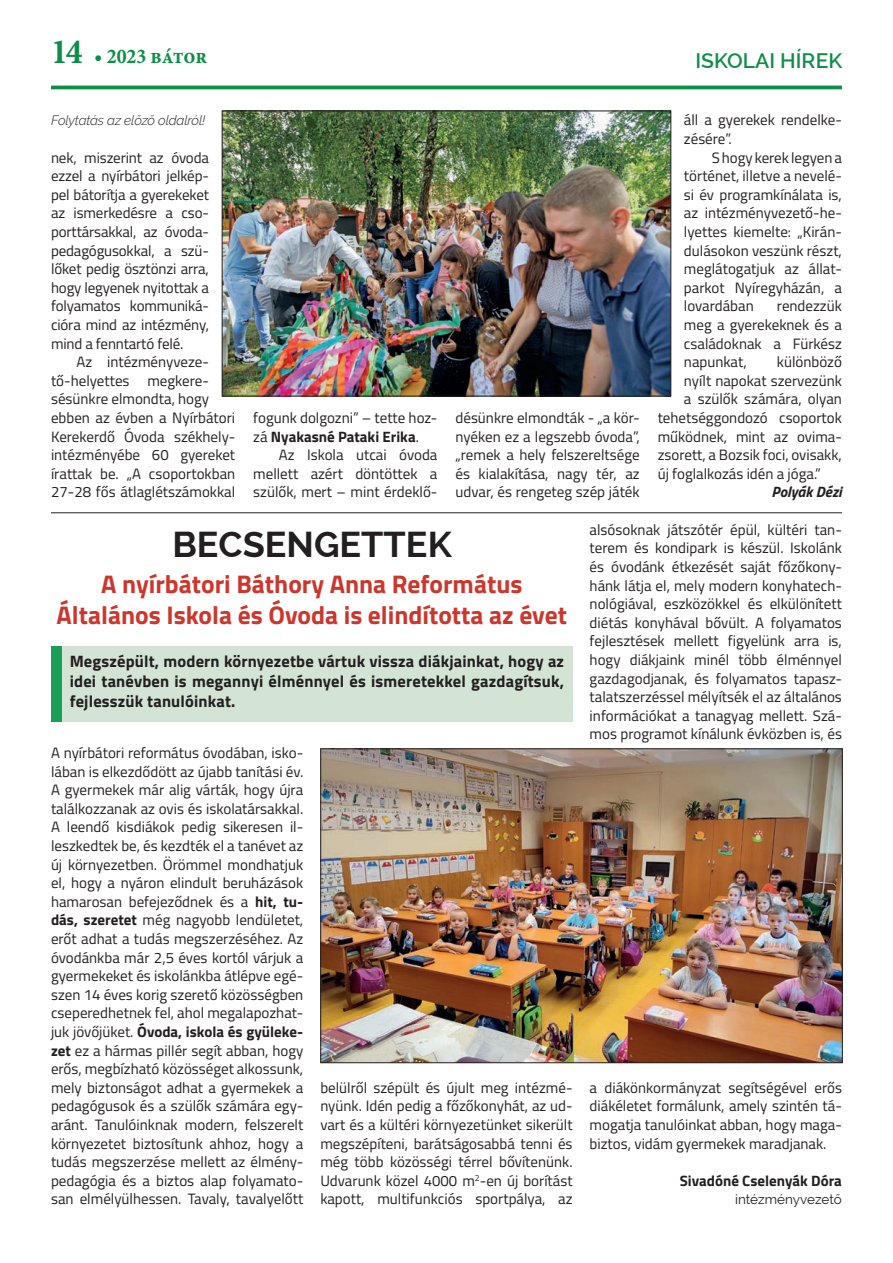
<style>
.page{position:relative;width:893px;height:1263px;background:#fff}
.page>*{position:absolute;margin:0;border:0;box-sizing:border-box;transform-origin:0 0}
.t1{font:700 36px "Raleway";color:#231f20}
.t2{font:35.55px "Minion Pro Bold Cn Capt";color:#0e8e49}
.t3{font:700 25.5px/30.6px "Titillium";color:#cb372d;text-align:center}
.t4{font:600 21px "Raleway";color:#0e8e49}
.t5{font:21px "Minion Pro Bold Cn Capt";letter-spacing:-.005em;color:#0e8e49}
.t6{font:700 16.5px/19.8px "Titillium";letter-spacing:.01em;color:#231f20;text-align:justify}
.t7{font:15px/18.6px "Titillium";color:#231f20;text-align:justify}
.t8{font:700 15px "Titillium";color:#231f20}
.t9{font:italic 700 15px "Titillium";color:#231f20}
.t10{font:italic 300 13.5px "Raleway";letter-spacing:-.01em;color:#231f20}
.t11{font:13.5px "Raleway";color:#231f20}
.s1{font-weight:700}
</style>
<div class="page">
<hr style="left:51px;top:86px;width:791px;height:3px;background:#0e8e49">
<div style="left:51px;top:646px;width:522px;height:76px;background:#d3e4d4"></div>
<div style="left:51px;top:647px;width:10px;height:75px;background:#199f55"></div>
<img style="left:322px;top:750px;width:519px;height:311px">
<div style="left:320px;top:748px;width:523px;height:315px;border:1px solid #231f20"></div>
<hr style="left:51px;top:512px;width:791px;height:1px;background:#231f20">
<img style="left:224px;top:113px;width:445px;height:281px">
<div style="left:222px;top:111px;width:449px;height:285px;border:1px solid #231f20"></div>
<h2 class="t2" style="left:51px;top:27px;width:33px">14</h2>
<h3 class="t4" style="left:695px;top:48px;width:148px">ISKOLAI HÍREK</h3>
<h3 class="t5" style="left:94px;top:42px;width:115px">• 2023 bátor</h3>
<p class="t10" style="left:51px;top:113px;width:156px">Folytatás az előző oldalról!</p>
<p class="t7" style="left:51px;top:147px;width:159px">nek, miszerint az óvoda ezzel a nyírbátori jelkép&shy;pel bátorítja a gyerekeket az ismerkedésre a cso&shy;porttársakkal, az óvoda&shy;pedagógusokkal, a szü&shy;lőket pedig ösztönzi arra, hogy legyenek nyitottak a folyamatos kommuniká&shy;cióra mind az intézmény, mind a fenntartó felé.</p>
<p class="t7" style="left:51px;top:352px;width:186px;text-align:left;text-indent:26px">Az intézményveze&shy;tő-helyettes megkere&shy;sésünkre elmondta, hogy ebben az évben a Nyírbátori<br>Kerekerdő Óvoda székhely&shy;intézményébe 60 gyereket írattak be. „A csoportokban<br>27-28 fős átlaglétszámokkal</p>
<p class="t7" style="left:253px;top:408px;width:186px">fogunk dolgozni” – tette hoz&shy;zá <span class="s1">Nyakasné Pataki Erika</span>.</p>
<p class="t7" style="left:253px;top:445px;width:186px;text-indent:26px">Az Iskola utcai óvoda mellett azért döntöttek a szülők, mert – mint érdeklő-</p>
<p class="t7" style="left:455px;top:408px;width:186px">désünkre elmondták - „a kör&shy;nyéken ez a legszebb óvoda”, „remek a hely felszereltsége és kialakítása, nagy tér, az udvar, és rengeteg szép játék</p>
<p class="t7" style="left:684px;top:110px;width:159px">áll a gyerekek rendelke&shy;zésére”.</p>
<p class="t7" style="left:684px;top:147px;width:159px;text-indent:28px">S hogy kerek legyen a történet, illetve a nevelé&shy;si év programkínálata is, az intézményvezető-he&shy;lyettes kiemelte: „Kirán&shy;dulásokon veszünk részt, meglátogatjuk az állat&shy;parkot Nyíregyházán, a lovardában</p>
<p class="t7" style="left:684px;top:296px;width:159px;text-indent:93px">rendezzük meg a gyerekeknek és a családoknak a Fürkész napunkat,</p>
<p class="t7" style="left:777px;top:352px;width:67px">különböző</p>
<p class="t7" style="left:684px;top:371px;width:159px">nyílt napokat szervezünk</p>
<p class="t7" style="left:684px;top:389px;width:159px">a szülők számára, olyan</p>
<p class="t7" style="left:658px;top:408px;width:186px">tehetséggondozó csoportok</p>
<p class="t7" style="left:658px;top:426px;width:186px">működnek, mint az ovima-</p>
<p class="t7" style="left:658px;top:445px;width:186px">zsorett, a Bozsik foci, ovisakk,</p>
<p class="t7" style="left:658px;top:464px;width:165px">új foglalkozás idén a jóga.”</p>
<p class="t9" style="left:771px;top:480px;width:72px">Polyák Dézi</p>
<h1 class="t1" style="left:172px;top:524px;width:281px">BECSENGETTEK</h1>
<h3 class="t3" style="left:57px;top:568px;width:512px">A nyírbátori Báthory Anna Református<br>Általános Iskola és Óvoda is elindította az évet</h3>
<p class="t6" style="left:70px;top:651px;width:496px">Megszépült, modern környezetbe vártuk vissza diákjainkat, hogy az idei tanévben is megannyi élménnyel és ismeretekkel gazdagítsuk, fejlesszük tanulóinkat.</p>
<p class="t7" style="left:51px;top:743px;width:254px">A nyírbátori református óvodában, isko&shy;lában is elkezdődött az újabb tanítási év.<br>A gyermekek már alig várták, hogy újra találkozzanak az ovis és iskolatársakkal.<br>A leendő kisdiákok pedig sikeresen il&shy;leszkedtek be, és kezdték el a tanévet az új környezetben. Örömmel mondhatjuk el, hogy a nyáron elindult beruházások hamarosan befejeződnek és a <span class="s1">hit, tu&shy;dás, szeretet</span> még nagyobb lendületet, erőt adhat a tudás megszerzéséhez. Az óvodánkba már 2,5 éves kortól várjuk a gyermekeket és iskolánkba átlépve egé&shy;szen 14 éves korig szerető közösségben cseperedhetnek fel, ahol megalapozhat&shy;juk jövőjüket. <span class="s1">Óvoda, iskola és gyüleke&shy;zet</span> ez a hármas pillér segít abban, hogy erős, megbízható közösséget alkossunk, mely biztonságot adhat a gyermekek a pedagógusok és a szülők számára egy&shy;aránt. Tanulóinknak modern, felszerelt környezetet biztosítunk ahhoz, hogy a tudás megszerzése mellett az élmény&shy;pedagógia és a biztos alap folyamato&shy;san elmélyülhessen. Tavaly, tavalyelőtt</p>
<p class="t7" style="left:320px;top:1077px;width:254px">belülről szépült és újult meg intézmé&shy;nyünk. Idén pedig a főzőkonyhát, az ud&shy;vart és a kültéri környezetünket sikerült megszépíteni, barátságosabbá tenni és még több közösségi térrel bővítenünk.<br>Udvarunk közel 4000 m<sup>2</sup>-en új borítást kapott, multifunkciós sportpálya, az</p>
<p class="t7" style="left:590px;top:519px;width:254px">alsósoknak játszótér épül, kültéri tan&shy;terem és kondipark is készül. Iskolánk és óvodánk étkezését saját főzőkony&shy;hánk látja el, mely modern konyhatech&shy;nológiával, eszközökkel és elkülönített diétás konyhával bővült. A folyamatos fejlesztések mellett figyelünk arra is, hogy diákjaink minél több élménnyel gazdagodjanak, és folyamatos tapasz&shy;talatszerzéssel mélyítsék el az általános információkat a tanagyag mellett. Szá&shy;mos programot kínálunk évközben is, és</p>
<p class="t7" style="left:590px;top:1077px;width:254px">a diákönkormányzat segítségével erős diákéletet formálunk, amely szintén tá&shy;mogatja tanulóinkat abban, hogy maga&shy;biztos, vidám gyermekek maradjanak.</p>
<p class="t8" style="left:680px;top:1169px;width:164px">Sivadóné Cselenyák Dóra</p>
<p class="t11" style="left:735px;top:1192px;width:108px">intézményvezető</p>
</div>
